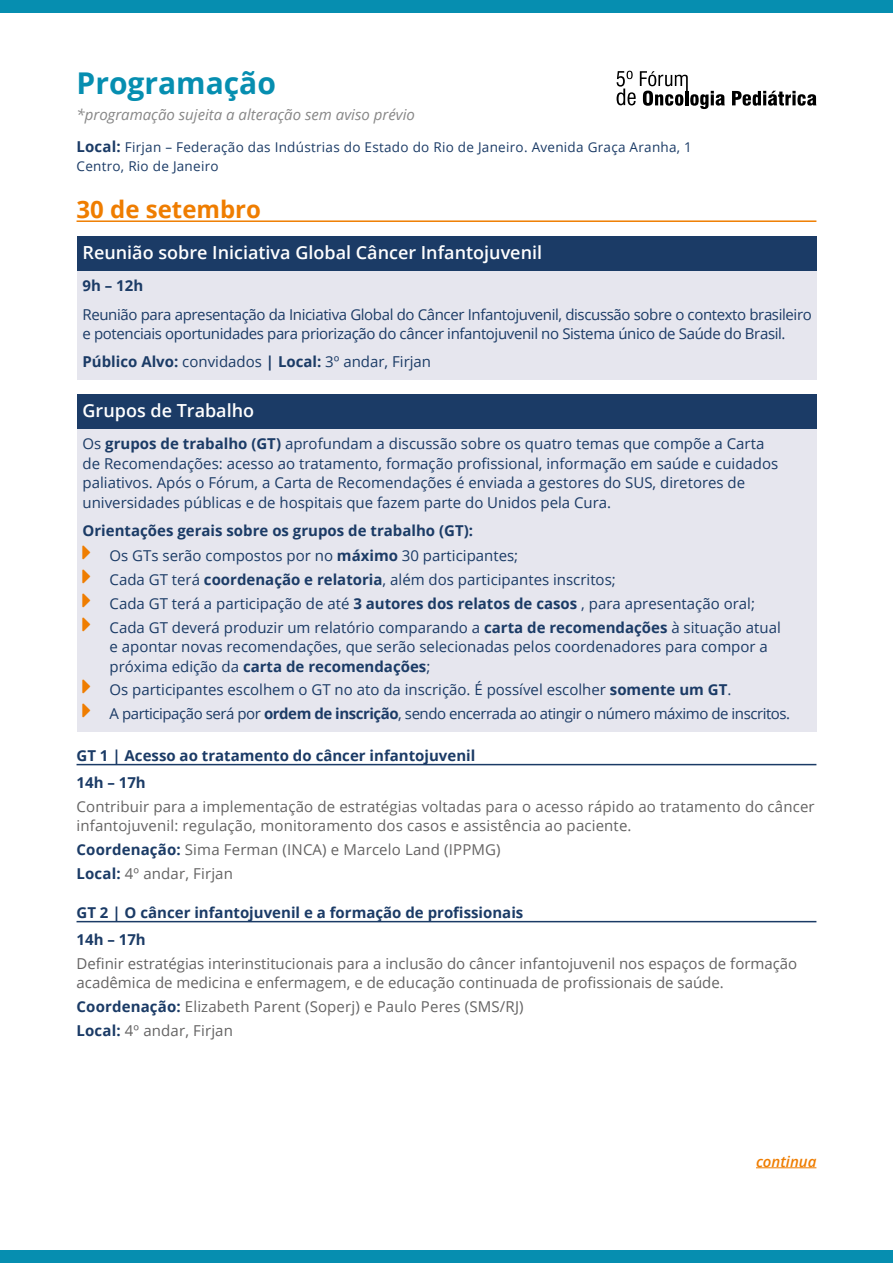
<style>
.page{position:relative;width:893px;height:1263px;background:#fff}
.page>*{position:absolute;margin:0;border:0;box-sizing:border-box;transform-origin:0 0}
.t1{font:700 30px "Open Sans";color:#068eb0}
.t2{font:700 24px "Open Sans";color:#ef7d00}
.t3{font:600 18px "Open Sans";color:#fff}
.t4{font:15px/19.5px "Open Sans";color:#1b3b66}
.t5{font:15px/19.5px "Open Sans";letter-spacing:.01em;color:#646363}
.t6{font:700 15px/26.7px "Open Sans";color:#1b3b66}
.t7{font:15px/19.5px "Open Sans";letter-spacing:-.025em;color:#1b3b66}
.t8{font:15px/23.7px "Open Sans";letter-spacing:-.03em;color:#1b3b66}
.t9{font:italic 15px "Open Sans";color:#878787}
.t10{font:italic 600 15px "Open Sans";color:#ef7d00}
.t11{font:13.5px/19.5px "Open Sans";letter-spacing:.02em;color:#1b3b66}
.s1{font-weight:700;font-size:15px}
.s2{font-weight:700}
.s3{font-weight:400}
.s4{font-weight:700;color:#1b3b66}
</style>
<div class="page">
<div style="left:0;top:0;width:893px;height:13px;background:#068eb0"></div>
<div style="left:0;top:1250px;width:893px;height:13px;background:#068eb0"></div>
<hr style="left:77px;top:220px;width:739px;height:2px;background:#ef7d00">
<hr style="left:77px;top:764px;width:739px;height:1px;background:#1b3b66">
<hr style="left:77px;top:921px;width:739px;height:1px;background:#1b3b66">
<div style="left:77px;top:236px;width:739px;height:35px;background:#1b3b66"></div>
<div style="left:77px;top:271px;width:739px;height:109px;background:#e6e6ee"></div>
<div style="left:77px;top:394px;width:739px;height:35px;background:#1b3b66"></div>
<div style="left:77px;top:429px;width:739px;height:303px;background:#e6e6ee"></div>
<svg style="left:732px;top:91px;width:84px;height:15px"></svg>
<svg style="left:617px;top:71px;width:108px;height:38px"></svg>
<hr style="left:756px;top:1167px;width:60px;height:1px;background:#ef7d00">
<h1 class="t1" style="left:77px;top:62px;width:201px">Programação</h1>
<p class="t9" style="left:77px;top:104px;width:340px">*programação sujeita a alteração sem aviso prévio</p>
<p class="t11" style="left:77px;top:137px;width:617px"><span class="s1">Local:</span> Firjan – Federação das Indústrias do Estado do Rio de Janeiro. Avenida Graça Aranha, 1<br>Centro, Rio de Janeiro</p>
<h2 class="t2" style="left:77px;top:192px;width:186px">30 de setembro</h2>
<p class="t3" style="left:83px;top:240px;width:461px">Reunião sobre Iniciativa Global Câncer Infantojuvenil</p>
<p class="t6" style="left:83px;top:272px;width:62px">9h – 12h</p>
<p class="t7" style="left:83px;top:304px;width:731px">Reunião para apresentação da Iniciativa Global do Câncer Infantojuvenil, discussão sobre o contexto brasileiro e potenciais oportunidades para priorização do câncer infantojuvenil no Sistema único de Saúde do Brasil.</p>
<p class="t4" style="left:83px;top:351px;width:350px"><span class="s2">Público Alvo:</span> convidados <span class="s2">| Local:</span> 3º andar, Firjan</p>
<p class="t3" style="left:83px;top:398px;width:173px">Grupos de Trabalho</p>
<p class="t4" style="left:83px;top:434px;width:697px">Os <span class="s2">grupos de trabalho (GT)</span> aprofundam a discussão sobre os quatro temas que compõe a Carta de Recomendações: acesso ao tratamento, formação profissional, informação em saúde e cuidados paliativos. Após o Fórum, a Carta de Recomendações é enviada a gestores do SUS, diretores de universidades públicas e de hospitais que fazem parte do Unidos pela Cura.</p>
<p class="t6" style="left:110px;top:517px;width:410px;line-height:25.5px;text-indent:-27px">Orientações gerais sobre os grupos de trabalho (GT):<br><span class="s3">Os GTs serão compostos por no</span> máximo <span class="s3">30 participantes;</span></p>
<p class="t4" style="left:110px;top:567px;width:673px;line-height:23.7px">Cada GT terá <span class="s2">coordenação e relatoria</span>, além dos participantes inscritos;<br>Cada GT terá a participação de até <span class="s2">3 autores dos relatos de casos</span> , para apresentação oral;<br>Cada GT deverá produzir um relatório comparando a <span class="s2">carta de recomendações</span> à situação atual</p>
<p class="t4" style="left:110px;top:636px;width:660px">e apontar novas recomendações, que serão selecionadas pelos coordenadores para compor a próxima edição da <span class="s2">carta de recomendações</span>;</p>
<p class="t8" style="left:110px;top:678px;width:682px">Os participantes escolhem o GT no ato da inscrição. É possível escolher <span class="s2">somente um GT</span>.<br>A participação será por <span class="s2">ordem de inscrição</span>, sendo encerrada ao atingir o número máximo de inscritos.</p>
<p class="t6" style="left:77px;top:742px;width:400px">GT 1 | Acesso ao tratamento do câncer infantojuvenil<br>14h – 17h</p>
<p class="t5" style="left:77px;top:796px;width:740px">Contribuir para a implementação de estratégias voltadas para o acesso rápido ao tratamento do câncer infantojuvenil: regulação, monitoramento dos casos e assistência ao paciente.</p>
<p class="t5" style="left:77px;top:837px;width:426px;line-height:23.7px"><span class="s4">Coordenação:</span> Sima Ferman (INCA) e Marcelo Land (IPPMG)<br><span class="s4">Local:</span> 4º andar, Firjan</p>
<p class="t6" style="left:77px;top:899px;width:448px">GT 2 | O câncer infantojuvenil e a formação de profissionais<br>14h – 17h</p>
<p class="t5" style="left:77px;top:953px;width:722px">Definir estratégias interinstitucionais para a inclusão do câncer infantojuvenil nos espaços de formação acadêmica de medicina e enfermagem, e de educação continuada de profissionais de saúde.</p>
<p class="t5" style="left:77px;top:994px;width:449px;line-height:23.7px"><span class="s4">Coordenação:</span> Elizabeth Parent (Soperj) e Paulo Peres (SMS/RJ)<br><span class="s4">Local:</span> 4º andar, Firjan</p>
<p class="t10" style="left:756px;top:1151px;width:62px">continua</p>
</div>
